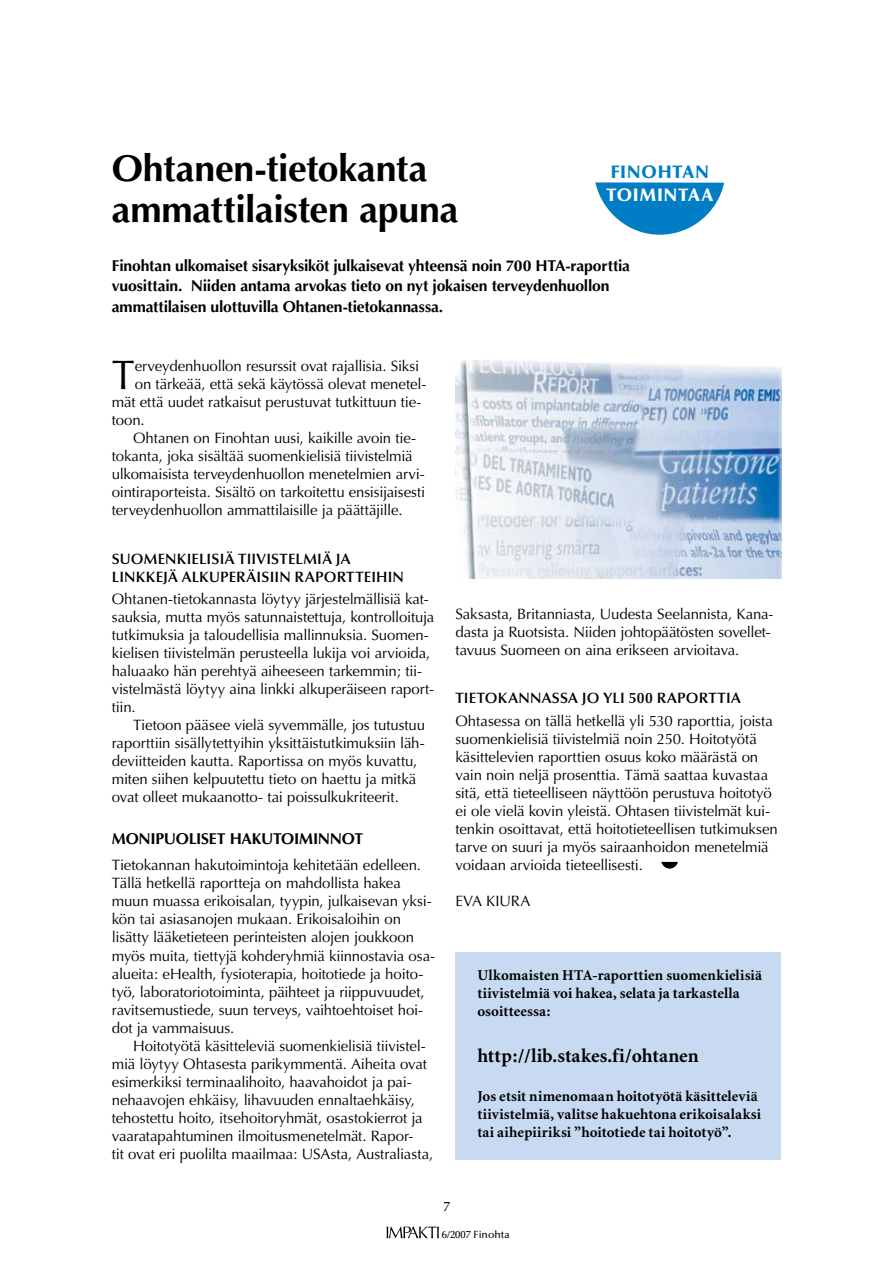
<style>
.page{position:relative;width:893px;height:1263px;background:#fff}
.page>*{position:absolute;margin:0;border:0;box-sizing:border-box;transform-origin:0 0}
.t1{font:41.25px "Optima";color:#000}
.t2{font:700 37.5px/40.5px "Optima";letter-spacing:-.005em;color:#000}
.t3{font:700 19.5px "Minion";letter-spacing:.005em;color:#000}
.t4{font:900 18px "Optima";letter-spacing:.03em;color:#fff}
.t5{font:900 18px "Optima";letter-spacing:.03em;color:#007dc5}
.t6{font:700 15.75px/20.2px "Optima";letter-spacing:-.01em;color:#000}
.t7{font:15px/18px "Optima";letter-spacing:-.01em;color:#000}
.t8{font:700 15px/18px "Minion";letter-spacing:.01em;color:#000}
.t9{font:600 15px/18px "Optima";letter-spacing:.01em;color:#000}
.t10{font:500 13.5px "Optima";color:#000}
.t11{font:500 10.5px "Optima";color:#000}
</style>
<div class="page">
<svg style="left:387px;top:1226px;width:52px;height:12px"></svg>
<div style="left:455px;top:952px;width:326px;height:208px;background:#c7daf1"></div>
<svg style="left:595px;top:182px;width:129px;height:53px"></svg>
<svg style="left:661px;top:862px;width:17px;height:6px"></svg>
<img style="left:455px;top:360px;width:326px;height:218px">
<h2 class="t2" style="left:112px;top:149px;width:348px">Ohtanen-tietokanta ammattilaisten apuna</h2>
<p class="t6" style="left:112px;top:256px;width:520px">Finohtan ulkomaiset sisaryksiköt julkaisevat yhteensä noin 700 HTA-raporttia vuosittain. Niiden antama arvokas tieto on nyt jokaisen terveydenhuollon ammattilaisen ulottuvilla Ohtanen-tietokannassa.</p>
<p class="t5" style="left:611px;top:161px;width:100px">FINOHTAN</p>
<p class="t4" style="left:606px;top:184px;width:109px">TOIMINTAA</p>
<h1 class="t1" style="left:112px;top:351px;width:24px">T</h1>
<p class="t7" style="left:135px;top:357px;width:286px">erveydenhuollon resurssit ovat rajallisia. Siksi</p>
<p class="t7" style="left:135px;top:375px;width:293px">on tärkeää, että sekä käytössä olevat menetel-</p>
<p class="t7" style="left:112px;top:393px;width:311px">mät että uudet ratkaisut perustuvat tutkittuun tie-</p>
<p class="t7" style="left:112px;top:411px;width:34px">toon.</p>
<p class="t7" style="left:133px;top:429px;width:285px">Ohtanen on Finohtan uusi, kaikille avoin tie-</p>
<p class="t7" style="left:112px;top:447px;width:302px">tokanta, joka sisältää suomenkielisiä tiivistelmiä</p>
<p class="t7" style="left:112px;top:465px;width:314px">ulkomaisista terveydenhuollon menetelmien arvi-</p>
<p class="t7" style="left:112px;top:483px;width:315px">ointiraporteista. Sisältö on tarkoitettu ensisijaisesti</p>
<p class="t7" style="left:112px;top:501px;width:292px">terveydenhuollon ammattilaisille ja päättäjille.</p>
<p class="t9" style="left:112px;top:550px;width:294px">SUOMENKIELISIÄ TIIVISTELMIÄ JA<br>LINKKEJÄ ALKUPERÄISIIN RAPORTTEIHIN</p>
<p class="t7" style="left:112px;top:590px;width:324px">Ohtanen-tietokannasta löytyy järjestelmällisiä kat&shy;sauksia, mutta myös satunnaistettuja, kontrolloituja tutkimuksia ja taloudellisia mallinnuksia. Suomen&shy;kielisen tiivistelmän perusteella lukija voi arvioida, haluaako hän perehtyä aiheeseen tarkemmin; tii&shy;vistelmästä löytyy aina linkki alkuperäiseen raport&shy;tiin.</p>
<p class="t7" style="left:112px;top:716px;width:315px;text-indent:21px">Tietoon pääsee vielä syvemmälle, jos tutustuu raporttiin sisällytettyihin yksittäistutkimuksiin läh&shy;deviitteiden kautta. Raportissa on myös kuvattu, miten siihen kelpuutettu tieto on haettu ja mitkä ovat olleet mukaanotto- tai poissulkukriteerit.</p>
<p class="t6" style="left:112px;top:829px;width:253px">MONIPUOLISET HAKUTOIMINNOT</p>
<p class="t7" style="left:112px;top:857px;width:325px">Tietokannan hakutoimintoja kehitetään edelleen.<br>Tällä hetkellä raportteja on mahdollista hakea muun muassa erikoisalan, tyypin, julkaisevan yksi&shy;kön tai asiasanojen mukaan. Erikoisaloihin on lisätty lääketieteen perinteisten alojen joukkoon myös muita, tiettyjä kohderyhmiä kiinnostavia osa&shy;alueita: eHealth, fysioterapia, hoitotiede ja hoito&shy;työ, laboratoriotoiminta, päihteet ja riippuvuudet, ravitsemustiede, suun terveys, vaihtoehtoiset hoi&shy;dot ja vammaisuus.</p>
<p class="t7" style="left:112px;top:1037px;width:323px;text-indent:21px">Hoitotyötä käsitteleviä suomenkielisiä tiivistel&shy;miä löytyy Ohtasesta parikymmentä. Aiheita ovat esimerkiksi terminaalihoito, haavahoidot ja pai&shy;nehaavojen ehkäisy, lihavuuden ennaltaehkäisy, tehostettu hoito, itsehoitoryhmät, osastokierrot ja vaaratapahtuminen ilmoitusmenetelmät. Rapor-<br>tit ovat eri puolilta maailmaa: USAsta, Australiasta,</p>
<p class="t7" style="left:455px;top:605px;width:320px">Saksasta, Britanniasta, Uudesta Seelannista, Kana&shy;dasta ja Ruotsista. Niiden johtopäätösten sovellet&shy;tavuus Suomeen on aina erikseen arvioitava.</p>
<p class="t9" style="left:455px;top:689px;width:287px">TIETOKANNASSA JO YLI 500 RAPORTTIA</p>
<p class="t7" style="left:455px;top:712px;width:324px">Ohtasessa on tällä hetkellä yli 530 raporttia, joista suomenkielisiä tiivistelmiä noin 250. Hoitotyötä käsittelevien raporttien osuus koko määrästä on vain noin neljä prosenttia. Tämä saattaa kuvastaa sitä, että tieteelliseen näyttöön perustuva hoitotyö ei ole vielä kovin yleistä. Ohtasen tiivistelmät kui&shy;tenkin osoittavat, että hoitotieteellisen tutkimuksen tarve on suuri ja myös sairaanhoidon menetelmiä voidaan arvioida tieteellisesti.</p>
<p class="t7" style="left:455px;top:892px;width:76px">EVA KIURA</p>
<p class="t8" style="left:477px;top:967px;width:286px">Ulkomaisten HTA-raporttien suomenkielisiä tiivistelmiä voi hakea, selata ja tarkastella osoitteessa:</p>
<h3 class="t3" style="left:477px;top:1045px;width:223px">http://lib.stakes.fi/ohtanen</h3>
<p class="t8" style="left:477px;top:1087px;width:285px">Jos etsit nimenomaan hoitotyötä käsitteleviä tiivistelmiä, valitse hakuehtona erikoisalaksi tai aihepiiriksi ”hoitotiede tai hoitotyö”.</p>
<p class="t10" style="left:443px;top:1199px;width:8px">7</p>
<p class="t11" style="left:442px;top:1229px;width:69px">6/2007 Finohta</p>
</div>
